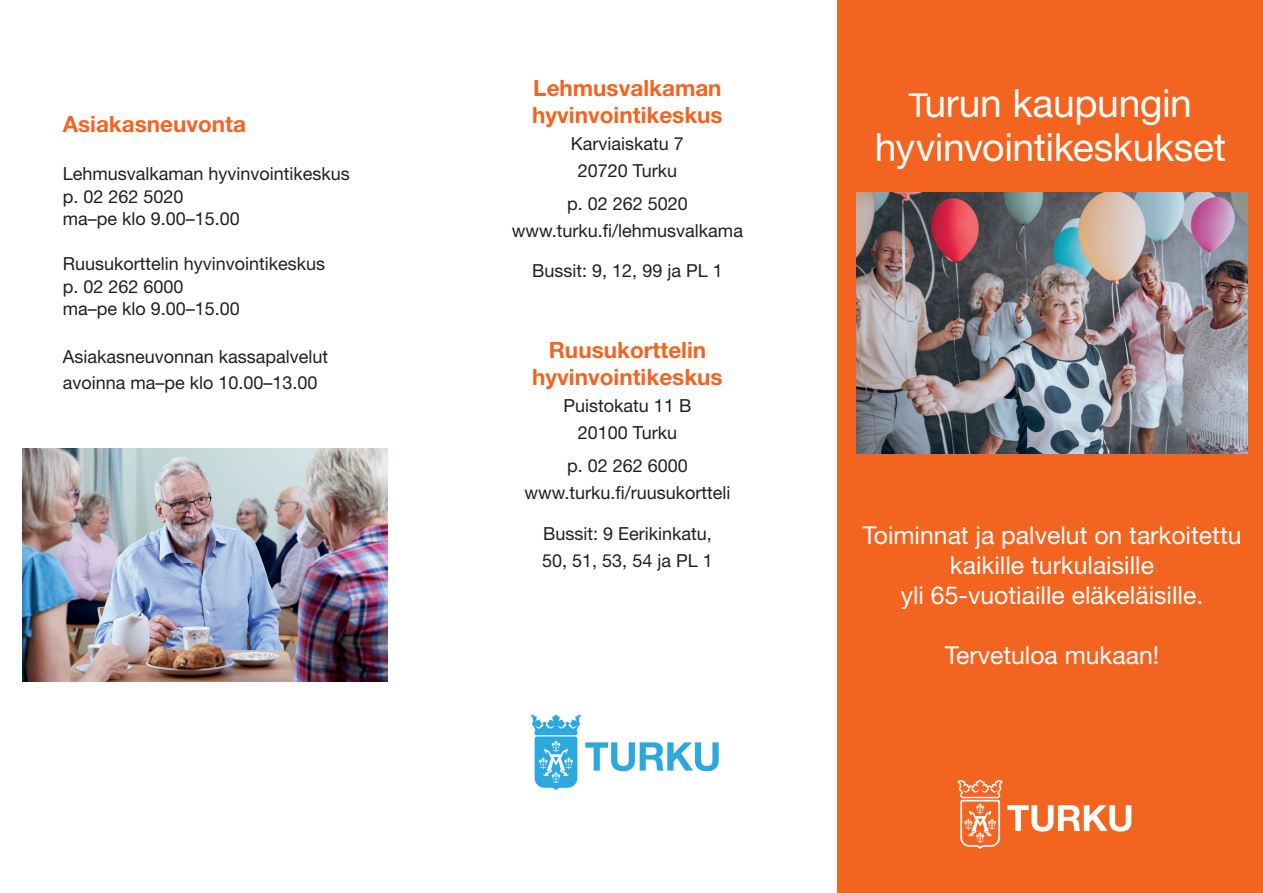
<style>
.page{position:relative;width:1263px;height:893px;background:#fff}
.page>*{position:absolute;margin:0;border:0;box-sizing:border-box;transform-origin:0 0}
.t1{font:39px/43.5px "Helvetica Neue LT Std";letter-spacing:-.01em;color:#fff;text-align:center}
.t2{font:24.75px/30px "Helvetica Neue LT Std";color:#fff;text-align:center}
.t3{font:700 22.5px/27px "Helvetica Neue LT Std";color:#f36421}
.t4{font:18px/27px "Helvetica Neue LT Std";color:#231f20;text-align:center}
.s1{font-size:33px}
</style>
<div class="page">
<div style="left:1247px;top:192px;width:16px;height:263px;background:#f36421"></div>
<div style="left:838px;top:0;width:425px;height:194px;background:#f36421"></div>
<div style="left:838px;top:449px;width:425px;height:444px;background:#f36421"></div>
<div style="left:838px;top:193px;width:19px;height:263px;background:#f36421"></div>
<img style="left:957px;top:779px;width:175px;height:70px">
<img style="left:22px;top:449px;width:366px;height:232px">
<img style="left:530px;top:714px;width:189px;height:77px">
<img style="left:857px;top:193px;width:391px;height:261px">
<p class="t3" style="left:63px;top:110px;width:185px">Asiakasneuvonta</p>
<p class="t4" style="left:63px;top:162px;width:289px;line-height:22.5px;text-align:left">Lehmusvalkaman hyvinvointikeskus p. 02 262 5020<br>ma–pe klo 9.00–15.00</p>
<p class="t4" style="left:63px;top:252px;width:264px;line-height:22.5px;text-align:left">Ruusukorttelin hyvinvointikeskus p. 02 262 6000<br>ma–pe klo 9.00–15.00</p>
<p class="t4" style="left:63px;top:344px;width:267px;line-height:25.5px;text-align:left">Asiakasneuvonnan kassapalvelut avoinna ma–pe klo 10.00–13.00</p>
<p class="t3" style="left:532px;top:74px;width:192px">Lehmusvalkaman hyvinvointikeskus</p>
<p class="t4" style="left:571px;top:130px;width:115px">Karviaiskatu 7<br>20720 Turku</p>
<p class="t4" style="left:512px;top:190px;width:233px">p. 02 262 5020 www.turku.fi/lehmusvalkama</p>
<p class="t4" style="left:532px;top:257px;width:192px">Bussit: 9, 12, 99 ja PL 1</p>
<p class="t3" style="left:532px;top:336px;width:192px;text-align:center">Ruusukorttelin hyvinvointikeskus</p>
<p class="t4" style="left:564px;top:392px;width:129px">Puistokatu 11 B<br>20100 Turku</p>
<p class="t4" style="left:524px;top:452px;width:207px">p. 02 262 6000 www.turku.fi/ruusukortteli</p>
<p class="t4" style="left:542px;top:520px;width:172px;text-align:left">Bussit: 9 Eerikinkatu,<br>50, 51, 53, 54 ja PL 1</p>
<h1 class="t1" style="left:875px;top:81px;width:353px"><span class="s1">T</span>urun kaupungin hyvinvointikeskukset</h1>
<h2 class="t2" style="left:862px;top:520px;width:381px">Toiminnat ja palvelut on tarkoitettu kaikille turkulaisille<br>yli 65-vuotiaille eläkeläisille.</h2>
<h2 class="t2" style="left:945px;top:640px;width:216px">Tervetuloa mukaan!</h2>
</div>
